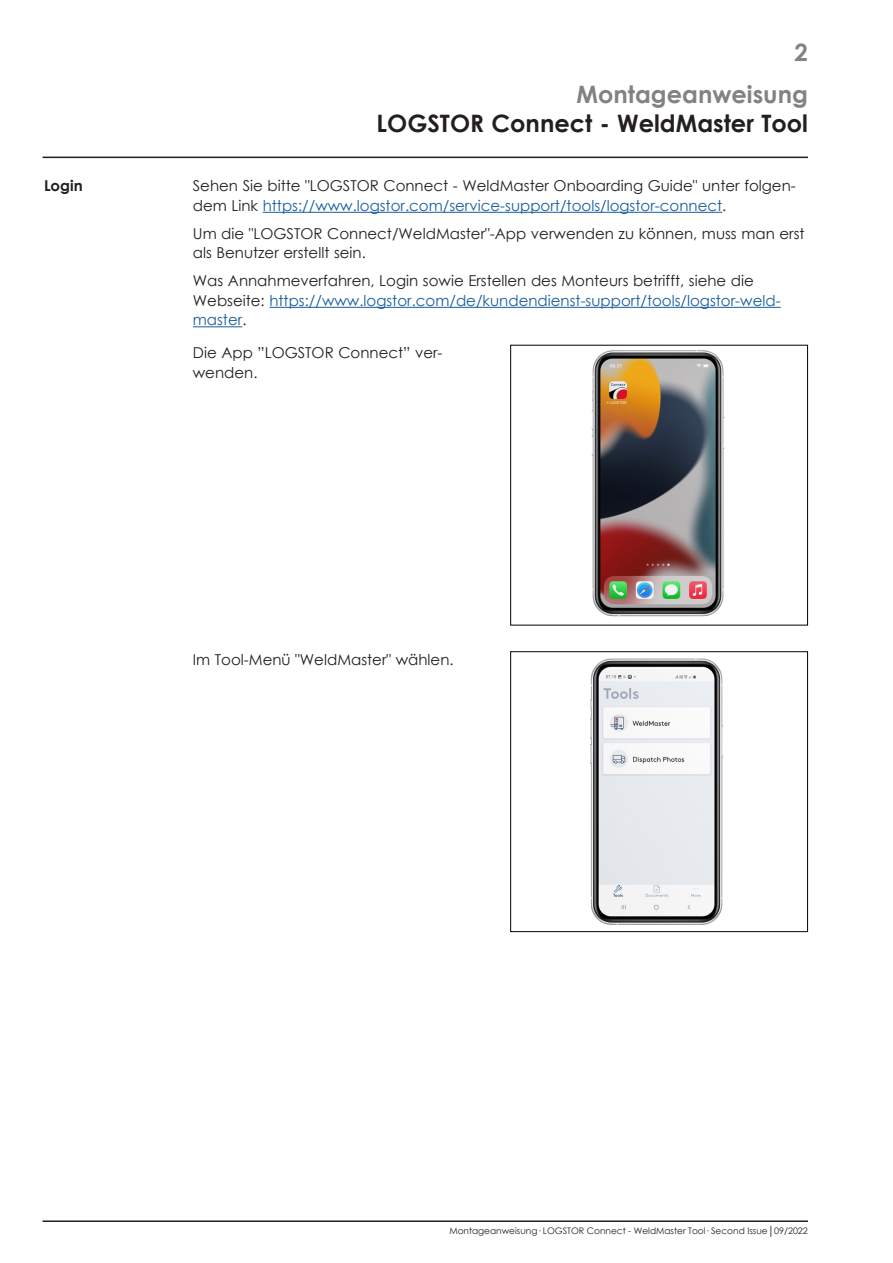
<style>
.page{position:relative;width:893px;height:1263px;background:#fff}
.page>*{position:absolute;margin:0;border:0;box-sizing:border-box;transform-origin:0 0}
.t1{font:700 24px "Century Gothic";color:#231f20}
.t2{font:700 24px/42.5px "Century Gothic";color:#808285;text-align:right}
.t3{font:15px/19.5px "Century Gothic";color:#231f20}
.t4{font:700 15px "Century Gothic";color:#231f20}
.t5{font:9px "Century Gothic";color:#231f20}
.s1{color:#175d9e}
</style>
<div class="page">
<hr style="left:43px;top:1220px;width:765px;height:2px;background:#231f20">
<hr style="left:43px;top:157px;width:765px;height:1px;background:#231f20">
<hr style="left:263px;top:212px;width:459px;height:1px;background:#175d9e">
<hr style="left:269px;top:307px;width:512px;height:1px;background:#175d9e">
<hr style="left:193px;top:326px;width:49px;height:1px;background:#175d9e">
<img style="left:591px;top:350px;width:134px;height:267px">
<div style="left:510px;top:345px;width:298px;height:280px;border:1px solid #000"></div>
<img style="left:590px;top:658px;width:133px;height:267px">
<div style="left:510px;top:651px;width:298px;height:281px;border:1px solid #000"></div>
<h1 class="t2" style="left:576px;top:30px;width:233px">2<br>Montageanweisung</h1>
<h1 class="t1" style="left:377px;top:105px;width:433px">LOGSTOR Connect - WeldMaster Tool</h1>
<p class="t4" style="left:44px;top:175px;width:40px">Login</p>
<p class="t3" style="left:193px;top:176px;width:604px">Sehen Sie bitte "LOGSTOR Connect - WeldMaster Onboarding Guide" unter folgen&shy;dem Link <span class="s1">https://www.logstor.com/service-support/tools/logstor-connect</span>.</p>
<p class="t3" style="left:193px;top:223px;width:613px">Um die "LOGSTOR Connect/WeldMaster"-App verwenden zu können, muss man erst als Benutzer erstellt sein.</p>
<p class="t3" style="left:193px;top:271px;width:589px">Was Annahmeverfahren, Login sowie Erstellen des Monteurs betrifft, siehe die<br>Webseite: <span class="s1">https://www.logstor.com/de/kundendienst-support/tools/logstor-weld&shy;master</span>.</p>
<p class="t3" style="left:193px;top:343px;width:251px">Die App ”LOGSTOR Connect” ver&shy;wenden.</p>
<p class="t3" style="left:193px;top:649px;width:262px">Im Tool-Menü "WeldMaster" wählen.</p>
<p class="t5" style="left:449px;top:1224px;width:360px">Montageanweisung· LOGSTOR Connect - WeldMaster Tool· Second Issue│09/2022</p>
</div>
